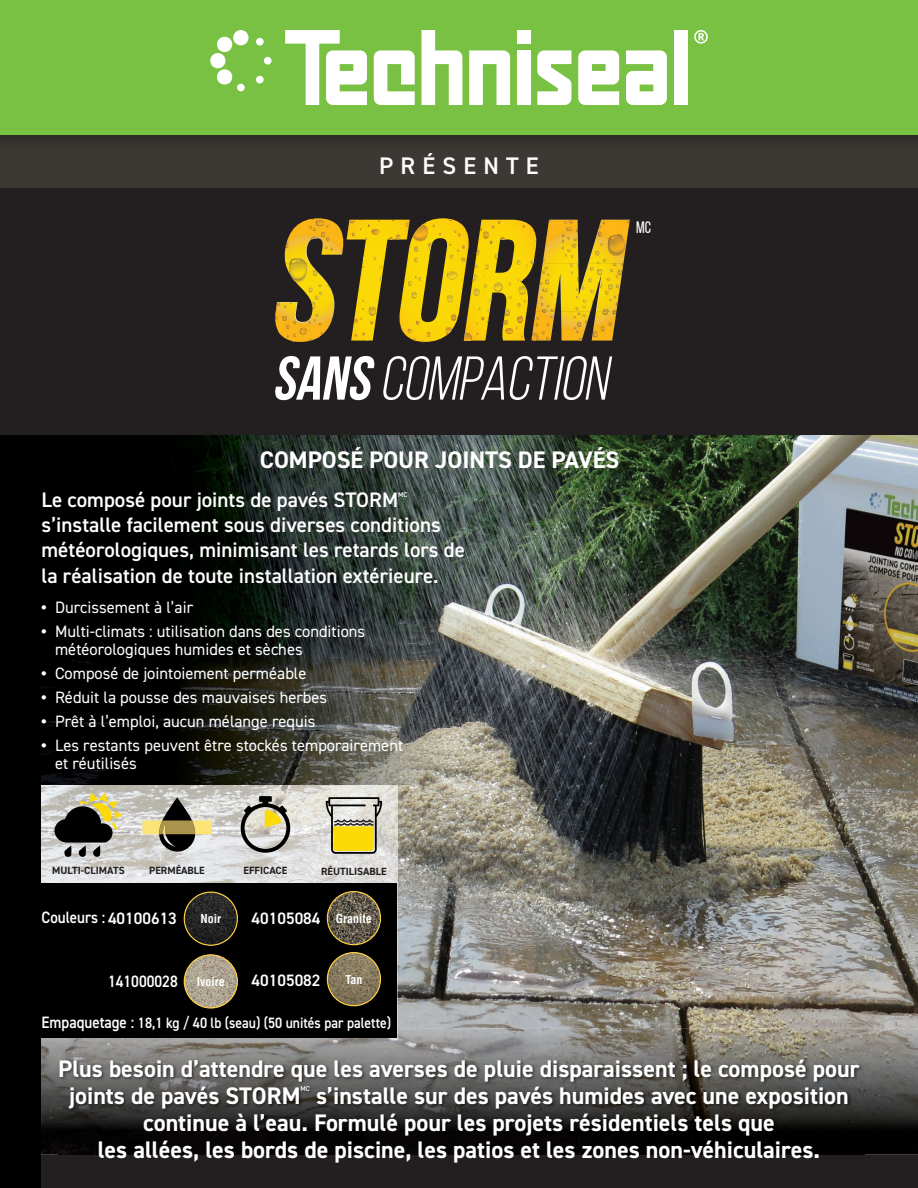
<style>
.page{position:relative;width:918px;height:1188px;background:#fff}
.page>*{position:absolute;margin:0;border:0;box-sizing:border-box;transform-origin:0 0}
.t1{font:700 24px/27px "DIN2014";color:#fff}
.t2{font:600 24px "DIN2014";letter-spacing:.3em;color:#fff}
.t3{font:600 21px/25.2px "DIN2014";color:#fff}
.t4{font:16.5px/18px "DIN2014";color:#fff}
.t5{font:600 16.5px "DIN2014";color:#fff;scale:.91 1}
.t6{font:600 16.5px "DIN2014";color:#fff}
.t7{font:600 16.5px "DIN2014";color:#fff;scale:.9 1}
.t8{font:16.5px "Bebas Neue";color:#fff}
.t9{font:600 15px "DIN2014";color:#fff;scale:.91 1}
.t10{font:700 condensed 12px "Helvetica LT Std";color:#fff}
.t11{font:700 10.5px "DIN2014";color:#231f20}
.t12{font:600 7.05px "DIN2014";color:#fff}
.s1{font-weight:800}
.s2{font-size:16.5px}
</style>
<div class="page">
<img style="left:40px;top:434px;width:878px;height:704px">
<img style="left:40px;top:784px;width:357px;height:99px">
<div style="left:0;top:40px;width:918px;height:149px;background:#3c3935"></div>
<img style="left:40px;top:434px;width:403px;height:350px">
<div style="left:40px;top:1138px;width:878px;height:50px;background:#231f20"></div>
<div style="left:0;top:0;width:918px;height:135px;background:#79c142"></div>
<svg style="left:578px;top:50px;width:41px;height:55px;background:#eaf5e1"></svg>
<svg style="left:374px;top:50px;width:41px;height:55px"></svg>
<div style="left:674px;top:30px;width:13px;height:75px;background:#fff"></div>
<svg style="left:422px;top:30px;width:40px;height:75px"></svg>
<svg style="left:469px;top:50px;width:41px;height:55px"></svg>
<svg style="left:285px;top:30px;width:82px;height:75px"></svg>
<svg style="left:626px;top:50px;width:41px;height:55px;background:#eaf5e2"></svg>
<svg style="left:537px;top:50px;width:34px;height:55px"></svg>
<div style="left:517px;top:30px;width:14px;height:14px;background:#fff"></div>
<div style="left:517px;top:50px;width:14px;height:55px;background:#fff"></div>
<div style="left:233px;top:30px;width:16px;height:15px;background:#fff;border-radius:50%"></div>
<div style="left:237px;top:84px;width:8px;height:7px;background:#fff;border-radius:50%"></div>
<svg style="left:217px;top:36px;width:16px;height:16px"></svg>
<svg style="left:256px;top:75px;width:8px;height:9px"></svg>
<div style="left:210px;top:53px;width:16px;height:15px;background:#fff;border-radius:50%"></div>
<div style="left:264px;top:57px;width:8px;height:8px;background:#fff;border-radius:50%"></div>
<svg style="left:217px;top:69px;width:16px;height:16px"></svg>
<svg style="left:256px;top:37px;width:8px;height:9px"></svg>
<svg style="left:694px;top:30px;width:14px;height:14px"></svg>
<div style="left:0;top:883px;width:397px;height:155px;background:#000"></div>
<img style="left:58px;top:1058px;width:806px;height:110px">
<svg style="left:142px;top:797px;width:70px;height:55px;background:#a7a189"></svg>
<svg style="left:241px;top:796px;width:49px;height:57px;background:#a6a28e"></svg>
<svg style="left:326px;top:797px;width:56px;height:57px;background:#bfb571"></svg>
<div style="left:0;top:370px;width:40px;height:818px;background:#000"></div>
<svg style="left:54px;top:792px;width:69px;height:65px;background:#83806e"></svg>
<div style="left:0;top:188px;width:918px;height:246px;background:#231f20"></div>
<svg style="left:375px;top:218px;width:155px;height:124px"></svg>
<svg style="left:275px;top:356px;width:100px;height:44px"></svg>
<svg style="left:383px;top:356px;width:229px;height:44px"></svg>
<img style="left:275px;top:263px;width:145px;height:79px">
<img style="left:451px;top:312px;width:165px;height:29px">
<img style="left:484px;top:263px;width:140px;height:49px">
<img style="left:284px;top:218px;width:91px;height:45px">
<img style="left:433px;top:219px;width:28px;height:18px">
<img style="left:530px;top:220px;width:100px;height:43px">
<img style="left:327px;top:892px;width:53px;height:53px;border-radius:27px">
<div style="left:327px;top:891px;width:54px;height:54px;border:1px solid #ffd13f;border-radius:50%"></div>
<img style="left:184px;top:892px;width:53px;height:53px;border-radius:27px">
<div style="left:184px;top:892px;width:54px;height:54px;border:1px solid #ffd13f;border-radius:50%"></div>
<img style="left:184px;top:955px;width:53px;height:53px;border-radius:27px">
<div style="left:184px;top:954px;width:54px;height:55px;border:1px solid #ffd13f;border-radius:50%"></div>
<img style="left:327px;top:953px;width:53px;height:53px;border-radius:27px">
<div style="left:327px;top:952px;width:54px;height:54px;border:1px solid #ffd13f;border-radius:50%"></div>
<p class="t2" style="left:379px;top:150px;width:161px">PRÉSENTE</p>
<p class="t8" style="left:636px;top:218px;width:16px">MC</p>
<p class="t1" style="left:260px;top:446px;width:361px">COMPOSÉ POUR JOINTS DE PAVÉS</p>
<p class="t3" style="left:42px;top:487px;width:358px">Le composé pour joints de pavés STORM</p>
<p class="t12" style="left:398px;top:490px;width:11px">MC</p>
<p class="t3" style="left:42px;top:512px;width:425px">s’installe facilement sous diverses conditions météorologiques, minimisant les retards lors de la réalisation de toute installation extérieure.</p>
<p class="t4" style="left:42px;top:598px;width:153px"><span class="s1">•</span> Durcissement à l’air</p>
<p class="t4" style="left:55px;top:622px;width:312px;text-indent:-13px"><span class="s1">•</span> Multi-climats : utilisation dans des conditions météorologiques humides et sèches</p>
<p class="t4" style="left:42px;top:664px;width:266px"><span class="s1">•</span> Composé de jointoiement perméable</p>
<p class="t4" style="left:42px;top:688px;width:287px"><span class="s1">•</span> Réduit la pousse des mauvaises herbes</p>
<p class="t4" style="left:42px;top:712px;width:275px"><span class="s1">•</span> Prêt à l’emploi, aucun mélange requis</p>
<p class="t4" style="left:55px;top:736px;width:350px;text-indent:-13px"><span class="s1">•</span> Les restants peuvent être stockés temporairement et réutilisés</p>
<p class="t11" style="left:52px;top:863px;width:74px">MULTI-CLIMATS</p>
<p class="t11" style="left:149px;top:863px;width:57px">PERMÉABLE</p>
<p class="t11" style="left:244px;top:863px;width:45px">EFFICACE</p>
<p class="t11" style="left:321px;top:864px;width:67px">RÉUTILISABLE</p>
<p class="t5" style="left:42px;top:907px;width:150px">Couleurs : 40100613</p>
<p class="t6" style="left:252px;top:907px;width:70px">40105084</p>
<p class="t10" style="left:201px;top:911px;width:22px">Noir</p>
<p class="t10" style="left:336px;top:911px;width:37px">Granite</p>
<p class="t10" style="left:197px;top:974px;width:29px">Ivoire</p>
<p class="t10" style="left:345px;top:972px;width:19px">Tan</p>
<p class="t7" style="left:108px;top:971px;width:79px">141000028</p>
<p class="t6" style="left:252px;top:970px;width:70px">40105082</p>
<p class="t9" style="left:42px;top:1013px;width:386px"><span class="s2">Empaquetage :</span> 18,1 kg / 40 lb (seau) (50 unités par palette)</p>
<p class="t1" style="left:69px;top:1055px;width:792px;text-indent:-11px">Plus besoin d’attendre que les averses de pluie disparaissent ; le composé pour joints de pavés STORM</p>
<p class="t12" style="left:301px;top:1084px;width:11px">MC</p>
<p class="t1" style="left:316px;top:1082px;width:534px">s’installe sur des pavés humides avec une exposition</p>
<p class="t1" style="left:143px;top:1109px;width:633px">continue à l’eau. Formulé pour les projets résidentiels tels que</p>
<p class="t1" style="left:98px;top:1136px;width:724px">les allées, les bords de piscine, les patios et les zones non-véhiculaires.</p>
</div>
